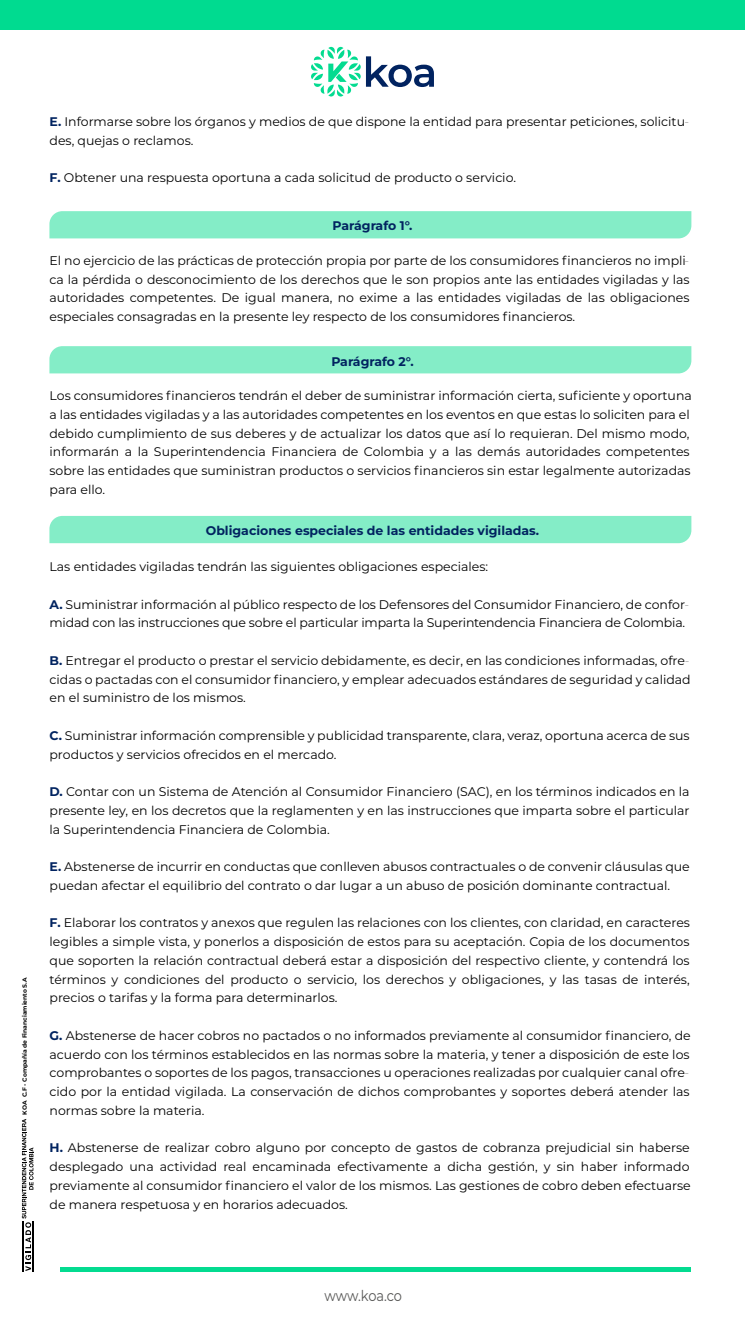
<style>
.page{position:relative;width:745px;height:1334px;background:#fff}
.page>*{position:absolute;margin:0;border:0;box-sizing:border-box;transform-origin:0 0}
.t1{font:15px "Montserrat";letter-spacing:-.005em;color:#575756;scale:.86 1}
.t2{font:12.5px/18.8px "Montserrat";color:#000;text-align:justify}
.t3{font:700 12.5px "Montserrat";color:#012360}
.t4{font:700 6px "Montserrat";color:#000}
.s1{font-weight:700;color:#012360}
</style>
<div class="page">
<div style="left:0;top:0;width:744px;height:30px;background:#00db90"></div>
<div style="left:49px;top:211px;width:642px;height:27px;background:#84edc7"></div>
<div style="left:49px;top:346px;width:642px;height:27px;background:#84edc7"></div>
<div style="left:49px;top:516px;width:642px;height:27px;background:#84edc7"></div>
<svg style="left:366px;top:56px;width:67px;height:31px"></svg>
<svg style="left:311px;top:47px;width:49px;height:50px"></svg>
<div style="left:60px;top:1267px;width:630px;height:5px;background:#03db90"></div>
<svg style="left:22px;top:1119px;width:11px;height:152px"></svg>
<hr style="left:22px;top:1221px;width:2px;height:51px;background:#000">
<hr style="left:32px;top:1221px;width:2px;height:51px;background:#000">
<p class="t4" style="left:20px;top:1115px;width:139px;rotate:-90deg">KOA C.F - Compañía de Financiamiento S.A</p>
<p class="t2" style="left:49px;top:112px;width:641px"><span class="s1">E.</span> Informarse sobre los órganos y medios de que dispone la entidad para presentar peticiones, solicitu&shy;des, quejas o reclamos.</p>
<p class="t2" style="left:49px;top:168px;width:467px"><span class="s1">F.</span> Obtener una respuesta oportuna a cada solicitud de producto o servicio.</p>
<p class="t3" style="left:332px;top:216px;width:81px">Parágrafo 1°.</p>
<p class="t2" style="left:49px;top:251px;width:641px">El no ejercicio de las prácticas de protección propia por parte de los consumidores financieros no impli&shy;ca la pérdida o desconocimiento de los derechos que le son propios ante las entidades vigiladas y las autoridades competentes. De igual manera, no exime a las entidades vigiladas de las obligaciones especiales consagradas en la presente ley respecto de los consumidores financieros.</p>
<p class="t3" style="left:331px;top:352px;width:84px">Parágrafo 2°.</p>
<p class="t2" style="left:49px;top:386px;width:643px;text-align:left">Los consumidores financieros tendrán el deber de suministrar información cierta, suficiente y oportuna a las entidades vigiladas y a las autoridades competentes en los eventos en que estas lo soliciten para el debido cumplimiento de sus deberes y de actualizar los datos que así lo requieran. Del mismo modo, informarán a la Superintendencia Financiera de Colombia y a las demás autoridades competentes sobre las entidades que suministran productos o servicios financieros sin estar legalmente autorizadas para ello.</p>
<p class="t3" style="left:206px;top:521px;width:335px">Obligaciones especiales de las entidades vigiladas.</p>
<p class="t2" style="left:49px;top:557px;width:440px">Las entidades vigiladas tendrán las siguientes obligaciones especiales:</p>
<p class="t2" style="left:49px;top:594px;width:641px"><span class="s1">A.</span> Suministrar información al público respecto de los Defensores del Consumidor Financiero, de confor&shy;midad con las instrucciones que sobre el particular imparta la Superintendencia Financiera de Colombia.</p>
<p class="t2" style="left:50px;top:651px;width:642px"><span class="s1">B.</span> Entregar el producto o prestar el servicio debidamente, es decir, en las condiciones informadas, ofre&shy;cidas o pactadas con el consumidor financiero, y emplear adecuados estándares de seguridad y calidad en el suministro de los mismos.</p>
<p class="t2" style="left:49px;top:726px;width:641px"><span class="s1">C.</span> Suministrar información comprensible y publicidad transparente, clara, veraz, oportuna acerca de sus productos y servicios ofrecidos en el mercado.</p>
<p class="t2" style="left:49px;top:782px;width:641px"><span class="s1">D.</span> Contar con un Sistema de Atención al Consumidor Financiero (SAC), en los términos indicados en la presente ley, en los decretos que la reglamenten y en las instrucciones que imparta sobre el particular la Superintendencia Financiera de Colombia.</p>
<p class="t2" style="left:49px;top:857px;width:641px"><span class="s1">E.</span> Abstenerse de incurrir en conductas que conlleven abusos contractuales o de convenir cláusulas que puedan afectar el equilibrio del contrato o dar lugar a un abuso de posición dominante contractual.</p>
<p class="t2" style="left:49px;top:913px;width:641px"><span class="s1">F.</span> Elaborar los contratos y anexos que regulen las relaciones con los clientes, con claridad, en caracteres legibles a simple vista, y ponerlos a disposición de estos para su aceptación. Copia de los documentos que soporten la relación contractual deberá estar a disposición del respectivo cliente, y contendrá los términos y condiciones del producto o servicio, los derechos y obligaciones, y las tasas de interés, precios o tarifas y la forma para determinarlos.</p>
<p class="t2" style="left:49px;top:1026px;width:642px"><span class="s1">G.</span> Abstenerse de hacer cobros no pactados o no informados previamente al consumidor financiero, de acuerdo con los términos establecidos en las normas sobre la materia, y tener a disposición de este los comprobantes o soportes de los pagos, transacciones u operaciones realizadas por cualquier canal ofre&shy;cido por la entidad vigilada. La conservación de dichos comprobantes y soportes deberá atender las normas sobre la materia.</p>
<p class="t2" style="left:49px;top:1138px;width:642px"><span class="s1">H.</span> Abstenerse de realizar cobro alguno por concepto de gastos de cobranza prejudicial sin haberse desplegado una actividad real encaminada efectivamente a dicha gestión, y sin haber informado previamente al consumidor financiero el valor de los mismos. Las gestiones de cobro deben efectuarse de manera respetuosa y en horarios adecuados.</p>
<p class="t1" style="left:324px;top:1286px;width:92px">www.koa.co</p>
</div>
